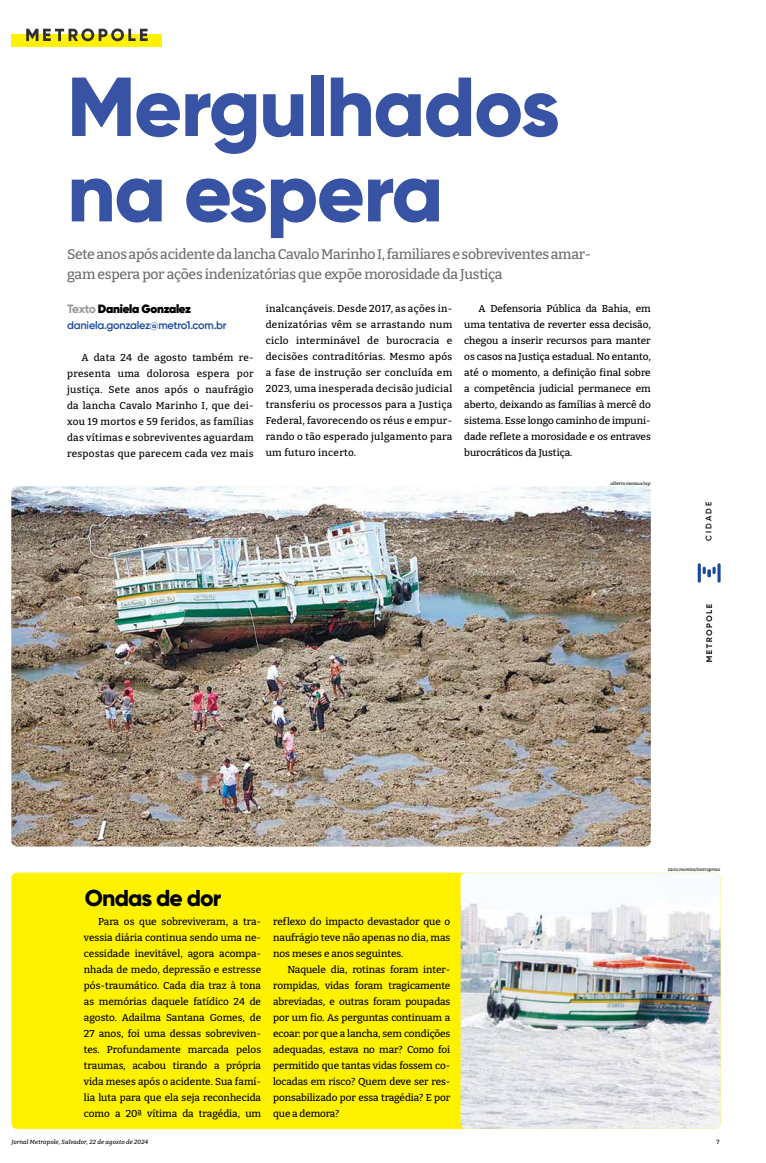
<style>
.page{position:relative;width:766px;height:1163px;background:#fff}
.page>*{position:absolute;margin:0;border:0;box-sizing:border-box;transform-origin:0 0}
.t1{font:800 83.5px/85.3px "Gilroy";letter-spacing:-.02em;color:#3953a4}
.t2{font:800 23px "Gilroy";letter-spacing:-.04em;color:#000}
.t3{font:500 14px/20px "Bitter";letter-spacing:-.02em;color:#6d6e71}
.t4{font:800 12px "Gilroy";letter-spacing:-.02em;color:#000}
.t5{font:600 11px "Gilroy";letter-spacing:-.02em;color:#17479e}
.t6{font:500 10px/16px "Bitter";color:#000;text-align:justify}
.t7{font:600 8px "Gilroy";letter-spacing:.26em;color:#000}
.t8{font:italic 500 6px "Bitter";letter-spacing:.02em;color:#000}
.t9{font:500 6px "Bitter";color:#000}
.t10{font:italic 500 4.5px "Bitter";color:#000}
.s1{font-weight:700;color:#939598}
</style>
<div class="page">
<svg style="left:706px;top:604px;width:6px;height:58px"></svg>
<hr style="left:697px;top:563px;width:3px;height:19px;background:#17479e;border-radius:2px">
<hr style="left:717px;top:563px;width:3px;height:19px;background:#17479e;border-radius:2px">
<svg style="left:702px;top:566px;width:13px;height:11px"></svg>
<div style="left:11px;top:872px;width:709px;height:256px;background:#fff200;border-radius:6px"></div>
<div style="left:11px;top:35px;width:151px;height:12px;background:#fff200"></div>
<svg style="left:26px;top:28px;width:122px;height:13px"></svg>
<img style="left:11px;top:486px;width:639px;height:360px">
<img style="left:460px;top:872px;width:260px;height:256px">
<h1 class="t1" style="left:67px;top:64px;width:494px">Mergulhados na espera</h1>
<h3 class="t3" style="left:67px;top:243px;width:525px">Sete anos após acidente da lancha Cavalo Marinho I, familiares e sobreviventes amar&shy;gam espera por ações indenizatórias que expõe morosidade da Justiça</h3>
<p class="t4" style="left:67px;top:301px;width:125px"><span class="s1">Texto</span> Daniela Gonzalez</p>
<p class="t5" style="left:67px;top:318px;width:161px">daniela.gonzalez@metro1.com.br</p>
<p class="t6" style="left:67px;top:349px;width:188px;text-indent:14px">A data 24 de agosto também re&shy;presenta uma dolorosa espera por justiça. Sete anos após o naufrágio da lancha Cavalo Marinho I, que dei&shy;xou 19 mortos e 59 feridos, as famílias das vítimas e sobreviventes aguardam respostas que parecem cada vez mais</p>
<p class="t6" style="left:265px;top:300px;width:188px">inalcançáveis. Desde 2017, as ações in&shy;denizatórias vêm se arrastando num ciclo interminável de burocracia e decisões contraditórias. Mesmo após a fase de instrução ser concluída em 2023, uma inesperada decisão judicial transferiu os processos para a Justiça Federal, favorecendo os réus e empur&shy;rando o tão esperado julgamento para um futuro incerto.</p>
<p class="t6" style="left:464px;top:300px;width:188px;text-indent:14px">A Defensoria Pública da Bahia, em uma tentativa de reverter essa decisão, chegou a inserir recursos para manter os casos na Justiça estadual. No entanto, até o momento, a definição final sobre a competência judicial permanece em aberto, deixando as famílias à mercê do sistema. Esse longo caminho de impuni&shy;dade reflete a morosidade e os entraves burocráticos da Justiça.</p>
<p class="t10" style="left:610px;top:481px;width:42px">alberto maraux/ssp</p>
<p class="t7" style="left:703px;top:541px;width:40px;rotate:-90deg">CIDADE</p>
<h2 class="t2" style="left:85px;top:883px;width:138px">Ondas de dor</h2>
<p class="t6" style="left:84px;top:913px;width:179px;text-indent:14px">Para os que sobreviveram, a tra&shy;vessia diária continua sendo uma ne&shy;cessidade inevitável, agora acompa&shy;nhada de medo, depressão e estresse pós-traumático. Cada dia traz à tona as memórias daquele fatídico 24 de agosto. Adailma Santana Gomes, de 27 anos, foi uma dessas sobreviven&shy;tes. Profundamente marcada pelos traumas, acabou tirando a própria vida meses após o acidente. Sua famí&shy;lia luta para que ela seja reconhecida como a 20ª vítima da tragédia, um</p>
<p class="t6" style="left:273px;top:913px;width:179px">reflexo do impacto devastador que o naufrágio teve não apenas no dia, mas nos meses e anos seguintes.</p>
<p class="t6" style="left:273px;top:961px;width:179px;text-indent:14px">Naquele dia, rotinas foram inter&shy;rompidas, vidas foram tragicamente abreviadas, e outras foram poupadas por um fio. As perguntas continuam a ecoar: por que a lancha, sem condições adequadas, estava no mar? Como foi permitido que tantas vidas fossem co&shy;locadas em risco? Quem deve ser res&shy;ponsabilizado por essa tragédia? E por que a demora?</p>
<p class="t10" style="left:668px;top:866px;width:54px">tacio moreira/metropress</p>
<p class="t8" style="left:11px;top:1137px;width:138px">Jornal Metropole, Salvador, 22 de agosto de 2024</p>
<p class="t9" style="left:716px;top:1137px;width:5px">7</p>
</div>
